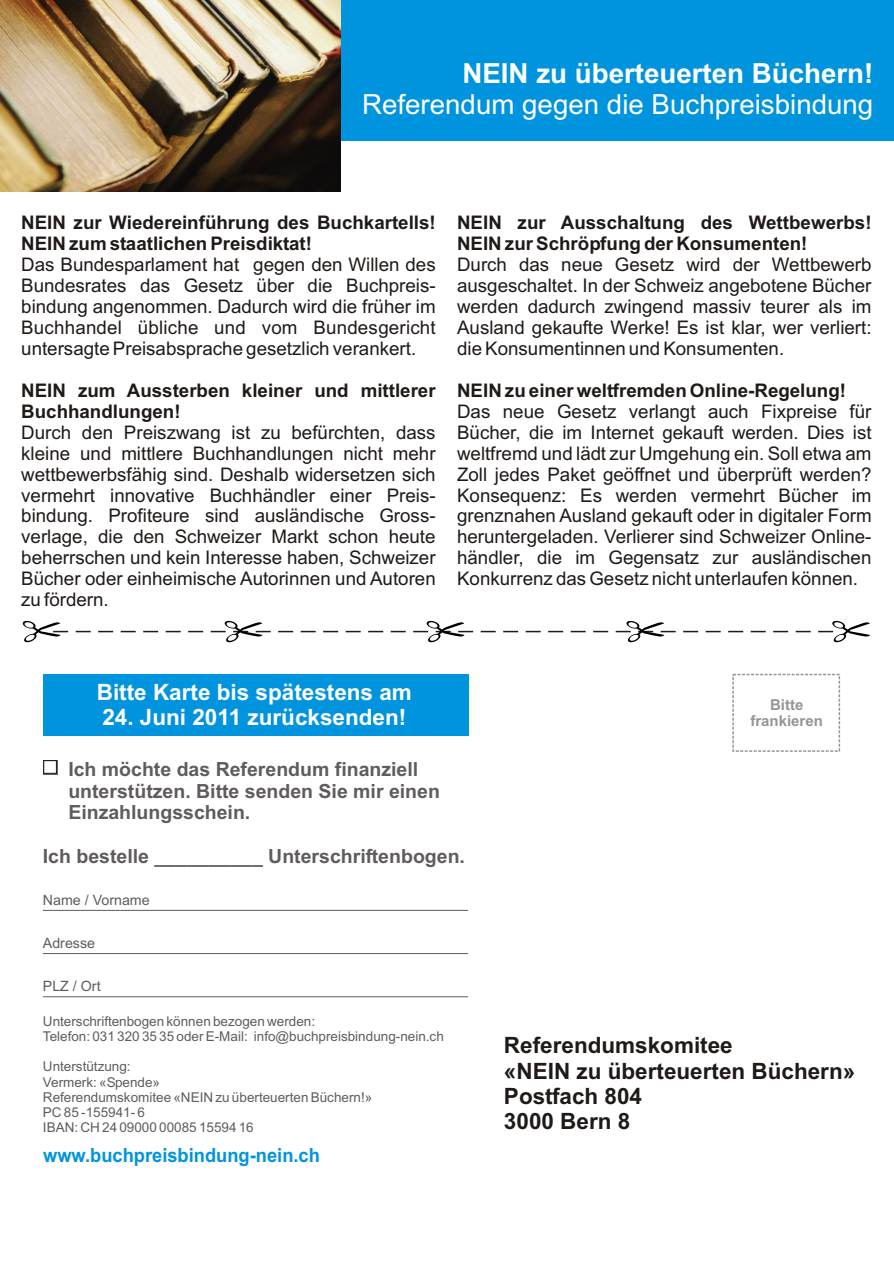
<style>
.page{position:relative;width:894px;height:1263px;background:#fff}
.page>*{position:absolute;margin:0;border:0;box-sizing:border-box;transform-origin:0 0}
.t1{font:27.75px "Arial";color:#fff}
.t2{font:700 27.75px "Arial";color:#fff}
.t3{font:700 22.5px/25.2px "Arial";color:#1f1a17}
.t4{font:700 22.5px "Arial";color:#fff}
.t5{font:700 19.5px/21.8px "Arial";color:#615c5c}
.t6{font:700 19.5px "Arial";color:#0094de;scale:.94 1}
.t7{font:18.75px/21px "Arial";color:#1f1a17;text-align:justify}
.t8{font:700 18.75px/21px "Arial";color:#1f1a17}
.t9{font:700 15px/16.8px "Arial";color:#969494;text-align:center}
.t10{font:14.25px "Arial";color:#615c5c}
.t11{font:13.5px/15.1px "Arial";color:#615c5c}
</style>
<div class="page">
<div style="left:43px;top:674px;width:425px;height:62px;background:#0094de"></div>
<hr style="left:43px;top:910px;width:425px;height:1px;background:#615c5c">
<hr style="left:43px;top:953px;width:425px;height:1px;background:#615c5c">
<hr style="left:43px;top:996px;width:425px;height:1px;background:#615c5c">
<div style="left:43px;top:760px;width:14px;height:14px;border:1px solid #1f1a17"></div>
<svg style="left:23px;top:621px;width:847px;height:21px"></svg>
<div style="left:0;top:0;width:894px;height:141px;background:#0094de"></div>
<img style="left:0;top:0;width:340px;height:191px">
<div style="left:732px;top:674px;width:108px;height:78px;border:2px dashed #969494"></div>
<h1 class="t2" style="left:462px;top:63px;width:413px">NEIN zu überteuerten Büchern!</h1>
<h1 class="t1" style="left:362px;top:94px;width:513px">Referendum gegen die Buchpreisbindung</h1>
<p class="t8" style="left:21px;top:214px;width:416px">NEIN zur Wiedereinführung des Buchkartells!<br>NEIN zum staatlichen Preisdiktat!</p>
<p class="t7" style="left:21px;top:256px;width:416px">Das Bundesparlament hat gegen den Willen des Bundesrates das Gesetz über die Buchpreis&shy;bindung angenommen. Dadurch wird die früher im Buchhandel übliche und vom Bundesgericht untersagte Preisabsprache gesetzlich verankert.</p>
<p class="t8" style="left:21px;top:381px;width:416px">NEIN zum Aussterben kleiner und mittlerer<br>Buchhandlungen!</p>
<p class="t7" style="left:21px;top:423px;width:416px">Durch den Preiszwang ist zu befürchten, dass kleine und mittlere Buchhandlungen nicht mehr wettbewerbsfähig sind. Deshalb widersetzen sich vermehrt innovative Buchhändler einer Preis&shy;bindung. Profiteure sind ausländische Gross&shy;verlage, die den Schweizer Markt schon heute beherrschen und kein Interesse haben, Schweizer Bücher oder einheimische Autorinnen und Autoren zu fördern.</p>
<p class="t8" style="left:457px;top:214px;width:416px">NEIN zur Ausschaltung des Wettbewerbs!<br>NEIN zur Schröpfung der Konsumenten!</p>
<p class="t7" style="left:457px;top:256px;width:416px">Durch das neue Gesetz wird der Wettbewerb ausgeschaltet. In der Schweiz angebotene Bücher werden dadurch zwingend massiv teurer als im Ausland gekaufte Werke! Es ist klar, wer verliert: die Konsumentinnen und Konsumenten.</p>
<p class="t8" style="left:457px;top:381px;width:391px">NEIN zu einer weltfremden Online-Regelung!</p>
<p class="t7" style="left:457px;top:402px;width:416px">Das neue Gesetz verlangt auch Fixpreise für Bücher, die im Internet gekauft werden. Dies ist weltfremd und lädt zur Umgehung ein. Soll etwa am Zoll jedes Paket geöffnet und überprüft werden?<br>Konsequenz: Es werden vermehrt Bücher im grenznahen Ausland gekauft oder in digitaler Form heruntergeladen. Verlierer sind Schweizer Online&shy;händler, die im Gegensatz zur ausländischen Konkurrenz das Gesetz nicht unterlaufen können.</p>
<p class="t4" style="left:97px;top:683px;width:317px">Bitte Karte bis spätestens am</p>
<p class="t4" style="left:102px;top:708px;width:305px">24. Juni 2011 zurücksenden!</p>
<p class="t5" style="left:68px;top:760px;width:373px">Ich möchte das Referendum finanziell unterstützen. Bitte senden Sie mir einen<br>Einzahlungsschein.</p>
<p class="t5" style="left:43px;top:847px;width:424px">Ich bestelle __________ Unterschriftenbogen.</p>
<p class="t10" style="left:43px;top:894px;width:108px">Name / Vorname</p>
<p class="t10" style="left:43px;top:937px;width:54px">Adresse</p>
<p class="t10" style="left:43px;top:981px;width:59px">PLZ / Ort</p>
<p class="t11" style="left:43px;top:1015px;width:402px">Unterschriftenbogen können bezogen werden:<br>Telefon: 031 320 35 35 oder E-Mail: info@buchpreisbindung-nein.ch</p>
<p class="t11" style="left:43px;top:1060px;width:331px">Unterstützung:<br>Vermerk: «Spende»<br>Referendumskomitee «NEIN zu überteuerten Büchern!»<br>PC 85 -155941- 6<br>IBAN: CH 24 09000 00085 15594 16</p>
<p class="t6" style="left:43px;top:1148px;width:296px">www.buchpreisbindung-nein.ch</p>
<p class="t9" style="left:750px;top:697px;width:74px">Bitte frankieren</p>
<p class="t3" style="left:504px;top:1035px;width:353px">Referendumskomitee<br>«NEIN zu überteuerten Büchern»<br>Postfach 804<br>3000 Bern 8</p>
</div>
